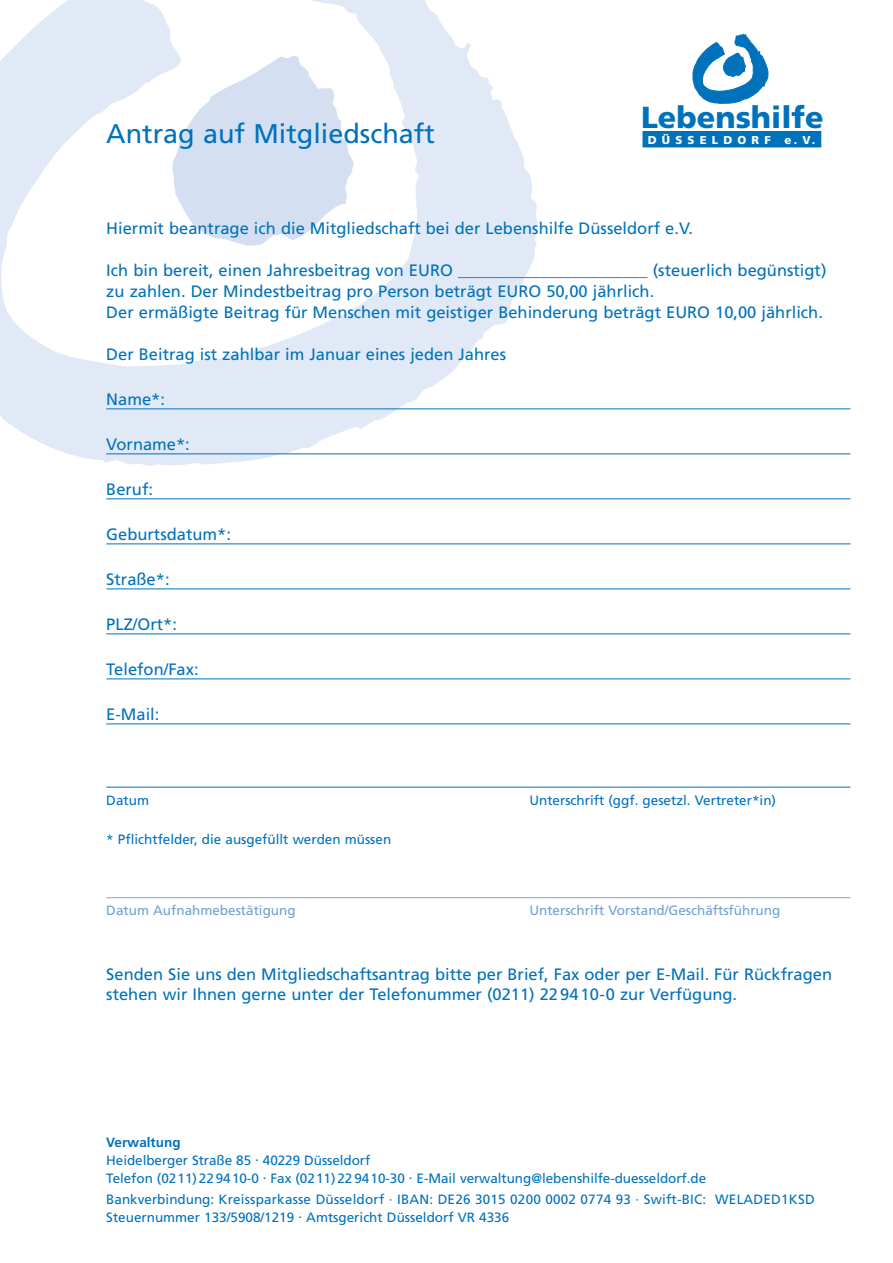
<style>
.page{position:relative;width:893px;height:1263px;background:#fff}
.page>*{position:absolute;margin:0;border:0;box-sizing:border-box;transform-origin:0 0}
.t1{font:900 30.45px "Frutiger";color:#0072bc}
.t2{font:27px "Frutiger";color:#0072bc}
.t3{font:16.5px/21px "Frutiger";color:#0072bc}
.t4{font:13.5px/18px "Frutiger";color:#0072bc}
.t5{font:13.5px "Frutiger";color:#70a0d5}
.t6{font:700 13.5px "Frutiger";color:#0072bc}
.t7{font:900 11.4px "Frutiger";letter-spacing:.45em;color:#fff}
</style>
<div class="page">
<svg style="left:0;top:0;width:539px;height:466px"></svg>
<svg style="left:172px;top:56px;width:182px;height:190px"></svg>
<svg style="left:692px;top:34px;width:76px;height:70px"></svg>
<div style="left:642px;top:131px;width:179px;height:16px;background:#0072bc"></div>
<hr style="left:106px;top:408px;width:744px;height:1px;background:#0072bc">
<hr style="left:106px;top:453px;width:744px;height:1px;background:#0072bc">
<hr style="left:106px;top:498px;width:744px;height:1px;background:#0072bc">
<hr style="left:106px;top:543px;width:744px;height:1px;background:#0072bc">
<hr style="left:106px;top:588px;width:744px;height:1px;background:#0072bc">
<hr style="left:106px;top:633px;width:744px;height:1px;background:#0072bc">
<hr style="left:106px;top:678px;width:744px;height:1px;background:#0072bc">
<hr style="left:106px;top:723px;width:744px;height:1px;background:#0072bc">
<hr style="left:106px;top:787px;width:744px;height:1px;background:#0072bc">
<hr style="left:106px;top:897px;width:744px;height:1px;background:#7ca7d8">
<h1 class="t1" style="left:641px;top:99px;width:184px">Lebenshilfe</h1>
<h2 class="t2" style="left:106px;top:118px;width:330px">Antrag auf Mitgliedschaft</h2>
<p class="t7" style="left:648px;top:133px;width:169px">DÜSSELDORF e.V.</p>
<p class="t3" style="left:106px;top:218px;width:588px">Hiermit beantrage ich die Mitgliedschaft bei der Lebenshilfe Düsseldorf e.V.</p>
<p class="t3" style="left:106px;top:260px;width:722px">Ich bin bereit, einen Jahresbeitrag von EURO _______________________ (steuerlich begünstigt) zu zahlen. Der Mindestbeitrag pro Person beträgt EURO 50,00 jährlich.<br>Der ermäßigte Beitrag für Menschen mit geistiger Behinderung beträgt EURO 10,00 jährlich.</p>
<p class="t3" style="left:106px;top:344px;width:401px">Der Beitrag ist zahlbar im Januar eines jeden Jahres</p>
<p class="t3" style="left:106px;top:389px;width:60px">Name*:</p>
<p class="t3" style="left:106px;top:434px;width:85px">Vorname*:</p>
<p class="t3" style="left:106px;top:479px;width:48px">Beruf:</p>
<p class="t3" style="left:106px;top:524px;width:126px">Geburtsdatum*:</p>
<p class="t3" style="left:106px;top:569px;width:65px">Straße*:</p>
<p class="t3" style="left:106px;top:614px;width:72px">PLZ/Ort*:</p>
<p class="t3" style="left:106px;top:659px;width:94px">Telefon/Fax:</p>
<p class="t3" style="left:106px;top:704px;width:55px">E-Mail:</p>
<p class="t4" style="left:106px;top:791px;width:44px">Datum</p>
<p class="t4" style="left:529px;top:791px;width:248px">Unterschrift (ggf. gesetzl. Vertreter*in)</p>
<p class="t4" style="left:106px;top:830px;width:286px">* Pflichtfelder, die ausgefüllt werden müssen</p>
<p class="t5" style="left:106px;top:902px;width:191px">Datum Aufnahmebestätigung</p>
<p class="t5" style="left:529px;top:902px;width:252px">Unterschrift Vorstand/Geschäftsführung</p>
<p class="t3" style="left:106px;top:964px;width:727px;line-height:19.8px">Senden Sie uns den Mitgliedschaftsantrag bitte per Brief, Fax oder per E-Mail. Für Rückfragen stehen wir Ihnen gerne unter der Telefonummer (0211) 229410-0 zur Verfügung.</p>
<p class="t6" style="left:106px;top:1134px;width:76px">Verwaltung</p>
<p class="t4" style="left:106px;top:1151px;width:601px">Heidelberger Straße 85 . 40229 Düsseldorf<br>Telefon (0211) 22 9410-0 . Fax (0211) 22 9410-30 . E-Mail verwaltung@lebenshilfe-duesseldorf.de</p>
<p class="t4" style="left:106px;top:1190px;width:710px">Bankverbindung: Kreissparkasse Düsseldorf · IBAN: DE26 3015 0200 0002 0774 93 · Swift-BIC: WELADED1KSD<br>Steuernummer 133/5908/1219 . Amtsgericht Düsseldorf VR 4336</p>
</div>
